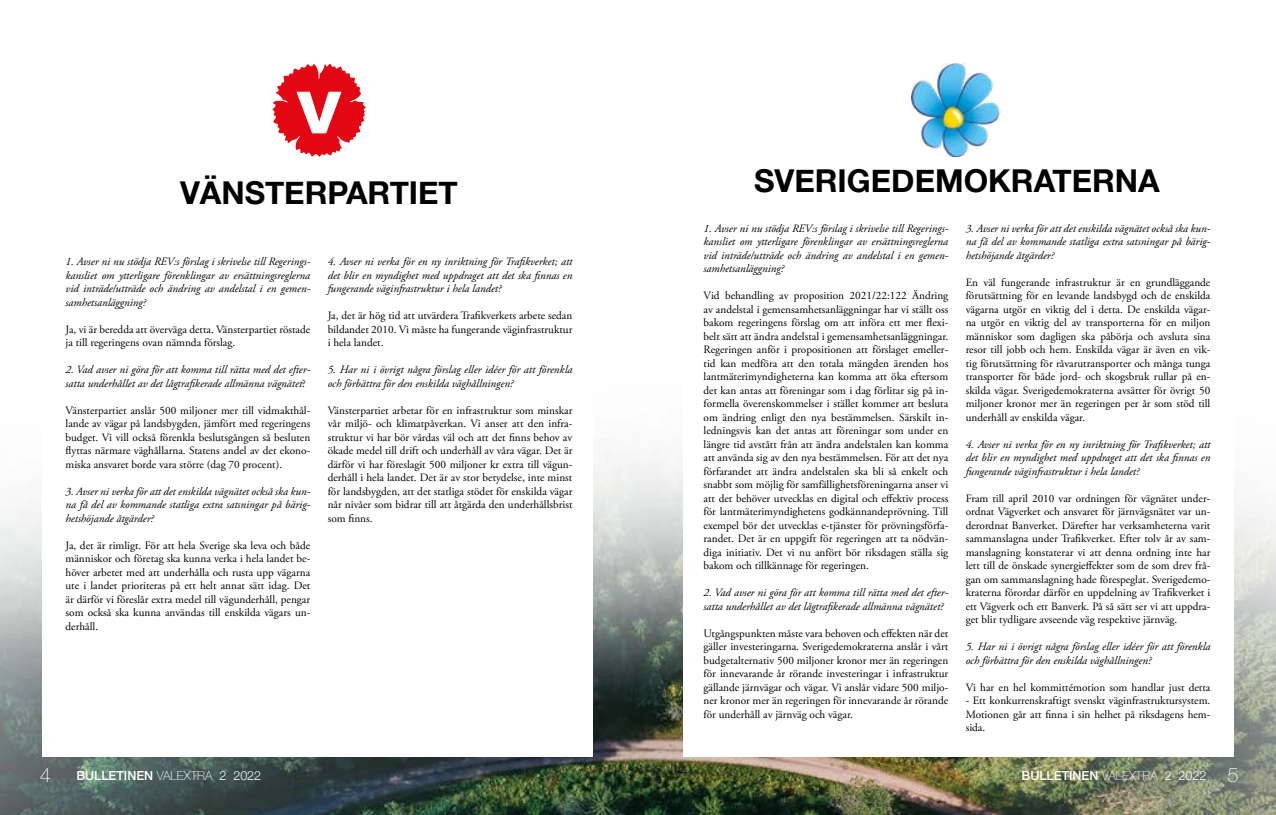
<style>
.page{position:relative;width:1276px;height:815px;background:#fff}
.page>*{position:absolute;margin:0;border:0;box-sizing:border-box;transform-origin:0 0}
.t1{font:700 31.5px "Helvetica Neue";color:#000}
.t2{font:100 20px "Helvetica Neue";color:#fff}
.t3{font:500 12.5px "Helvetica Neue";color:#fff}
.t4{font:11.25px/13.5px "Adobe Garamond Pro";color:#000;text-align:justify}
.t5{font:italic 11.25px/13.5px "Adobe Garamond Pro";color:#000;text-align:justify}
.s1{font-style:normal}
.s2{font-weight:100}
.s3{font-weight:300}
.s4{font-weight:100;font-size:20px}
</style>
<div class="page">
<img style="left:0;top:63px;width:1276px;height:752px">
<svg style="left:272px;top:64px;width:93px;height:93px"></svg>
<img style="left:911px;top:64px;width:91px;height:93px">
<div style="left:683px;top:197px;width:550px;height:560px;background:#fff"></div>
<div style="left:43px;top:197px;width:550px;height:560px;background:#fff"></div>
<h1 class="t1" style="left:180px;top:168px;width:279px">VÄNSTERPARTIET</h1>
<p class="t5" style="left:66px;top:255px;width:246px">1. Avser ni nu stödja REV:s förslag i skrivelse till Regerings&shy;kansliet om ytterligare förenklingar av ersättningsreglerna vid inträde/utträde och ändring av andelstal i en gemen&shy;samhetsanläggning?</p>
<p class="t4" style="left:66px;top:323px;width:246px">Ja, vi är beredda att överväga detta. Vänsterpartiet röstade ja till regeringens ovan nämnda förslag.</p>
<p class="t5" style="left:66px;top:363px;width:246px">2. Vad avser ni göra för att komma till rätta med det efter&shy;satta underhållet av det lågtrafikerade allmänna vägnätet<span class="s1">?</span></p>
<p class="t4" style="left:66px;top:404px;width:246px">Vänsterpartiet anslår 500 miljoner mer till vidmakthål&shy;lande av vägar på landsbygden, jämfört med regeringens budget. Vi vill också förenkla beslutsgången så besluten flyttas närmare väghållarna. Statens andel av det ekono&shy;miska ansvaret borde vara större (dag 70 procent).</p>
<p class="t5" style="left:66px;top:485px;width:246px">3. Avser ni verka för att det enskilda vägnätet också ska kun&shy;na få del av kommande statliga extra satsningar på bärig&shy;hetshöjande åtgärder?</p>
<p class="t4" style="left:66px;top:539px;width:246px">Ja, det är rimligt. För att hela Sverige ska leva och både människor och företag ska kunna verka i hela landet be&shy;höver arbetet med att underhålla och rusta upp vägarna ute i landet prioriteras på ett helt annat sätt idag. Det är därför vi föreslår extra medel till vägunderhåll, pengar som också ska kunna användas till enskilda vägars un&shy;derhåll.</p>
<p class="t5" style="left:328px;top:255px;width:246px">4. Avser ni verka för en ny inriktning för Trafikverket; att det blir en myndighet med uppdraget att det ska finnas en fungerande väginfrastruktur i hela landet?</p>
<p class="t4" style="left:328px;top:309px;width:246px">Ja, det är hög tid att utvärdera Trafikverkets arbete sedan bildandet 2010. Vi måste ha fungerande väginfrastruktur i hela landet.</p>
<p class="t5" style="left:328px;top:363px;width:246px">5. Har ni i övrigt några förslag eller idéer för att förenkla och förbättra för den enskilda väghållningen?</p>
<p class="t4" style="left:328px;top:404px;width:246px">Vänsterpartiet arbetar för en infrastruktur som minskar vår miljö- och klimatpåverkan. Vi anser att den infra&shy;struktur vi har bör vårdas väl och att det finns behov av ökade medel till drift och underhåll av våra vägar. Det är därför vi har föreslagit 500 miljoner kr extra till vägun&shy;derhåll i hela landet. Det är av stor betydelse, inte minst för landsbygden, att det statliga stödet för enskilda vägar når nivåer som bidrar till att åtgärda den underhållsbrist som finns.</p>
<h1 class="t1" style="left:754px;top:156px;width:407px">SVERIGEDEMOKRATERNA</h1>
<p class="t5" style="left:703px;top:222px;width:246px">1. Avser ni nu stödja REV:s förslag i skrivelse till Regerings&shy;kansliet om ytterligare förenklingar av ersättningsreglerna vid inträde/utträde och ändring av andelstal i en gemen&shy;samhetsanläggning?</p>
<p class="t4" style="left:703px;top:289px;width:246px">Vid behandling av proposition 2021/22:122 Ändring av andelstal i gemensamhetsanläggningar har vi ställt oss bakom regeringens förslag om att införa ett mer flexi&shy;belt sätt att ändra andelstal i gemensamhetsanläggningar.<br>Regeringen anför i propositionen att förslaget emeller&shy;tid kan medföra att den totala mängden ärenden hos lantmäterimyndigheterna kan komma att öka eftersom det kan antas att föreningar som i dag förlitar sig på in&shy;formella överenskommelser i stället kommer att besluta om ändring enligt den nya bestämmelsen. Särskilt in&shy;ledningsvis kan det antas att föreningar som under en längre tid avstått från att ändra andelstalen kan komma att använda sig av den nya bestämmelsen. För att det nya förfarandet att ändra andelstalen ska bli så enkelt och snabbt som möjlig för samfällighetsföreningarna anser vi att det behöver utvecklas en digital och effektiv process för lantmäterimyndighetens godkännandeprövning. Till exempel bör det utvecklas e-tjänster för prövningsförfa&shy;randet. Det är en uppgift för regeringen att ta nödvän&shy;diga initiativ. Det vi nu anfört bör riksdagen ställa sig bakom och tillkännage för regeringen.</p>
<p class="t5" style="left:703px;top:586px;width:246px">2. Vad avser ni göra för att komma till rätta med det efter&shy;satta underhållet av det lågtrafikerade allmänna vägnätet?</p>
<p class="t4" style="left:703px;top:627px;width:246px">Utgångspunkten måste vara behoven och effekten när det gäller investeringarna. Sverigedemokraterna anslår i vårt budgetalternativ 500 miljoner kronor mer än regeringen för innevarande år rörande investeringar i infrastruktur gällande järnvägar och vägar. Vi anslår vidare 500 miljo&shy;ner kronor mer än regeringen för innevarande år rörande för underhåll av järnväg och vägar.</p>
<p class="t5" style="left:965px;top:222px;width:246px">3. Avser ni verka för att det enskilda vägnätet också ska kun&shy;na få del av kommande statliga extra satsningar på bärig&shy;hetshöjande åtgärder?</p>
<p class="t4" style="left:965px;top:276px;width:246px">En väl fungerande infrastruktur är en grundläggande förutsättning för en levande landsbygd och de enskilda vägarna utgör en viktig del i detta. De enskilda vägar&shy;na utgör en viktig del av transporterna för en miljon människor som dagligen ska påbörja och avsluta sina resor till jobb och hem. Enskilda vägar är även en vik&shy;tig förutsättning för råvarutransporter och många tunga transporter för både jord- och skogsbruk rullar på en&shy;skilda vägar. Sverigedemokraterna avsätter för övrigt 50 miljoner kronor mer än regeringen per år som stöd till underhåll av enskilda vägar.</p>
<p class="t5" style="left:965px;top:438px;width:246px">4. Avser ni verka för en ny inriktning för Trafikverket; att det blir en myndighet med uppdraget att det ska finnas en fungerande väginfrastruktur i hela landet?</p>
<p class="t4" style="left:965px;top:492px;width:246px">Fram till april 2010 var ordningen för vägnätet under&shy;ordnat Vägverket och ansvaret för järnvägsnätet var un&shy;derordnat Banverket. Därefter har verksamheterna varit sammanslagna under Trafikverket. Efter tolv år av sam&shy;manslagning konstaterar vi att denna ordning inte har lett till de önskade synergieffekter som de som drev frå&shy;gan om sammanslagning hade förespeglat. Sverigedemo&shy;kraterna förordar därför en uppdelning av Trafikverket i ett Vägverk och ett Banverk. På så sätt ser vi att uppdra&shy;get blir tydligare avseende väg respektive järnväg.</p>
<p class="t5" style="left:965px;top:640px;width:246px">5. Har ni i övrigt några förslag eller idéer för att förenkla och förbättra för den enskilda väghållningen?</p>
<p class="t4" style="left:965px;top:681px;width:246px">Vi har en hel kommittémotion som handlar just detta</p>
<p class="t4" style="left:965px;top:694px;width:246px">- Ett konkurrenskraftigt svenskt väginfrastruktursystem.<br>Motionen går att finna i sin helhet på riksdagens hem&shy;sida.</p>
<h2 class="t2" style="left:40px;top:760px;width:13px">4</h2>
<p class="t3" style="left:76px;top:765px;width:186px">BULLETINEN <span class="s2">VALEXTRA</span> <span class="s3">2 2022</span></p>
<p class="t3" style="left:1021px;top:765px;width:218px">BULLETINEN <span class="s2">VALEXTRA</span> <span class="s3">2 2022</span> <span class="s4">5</span></p>
</div>
